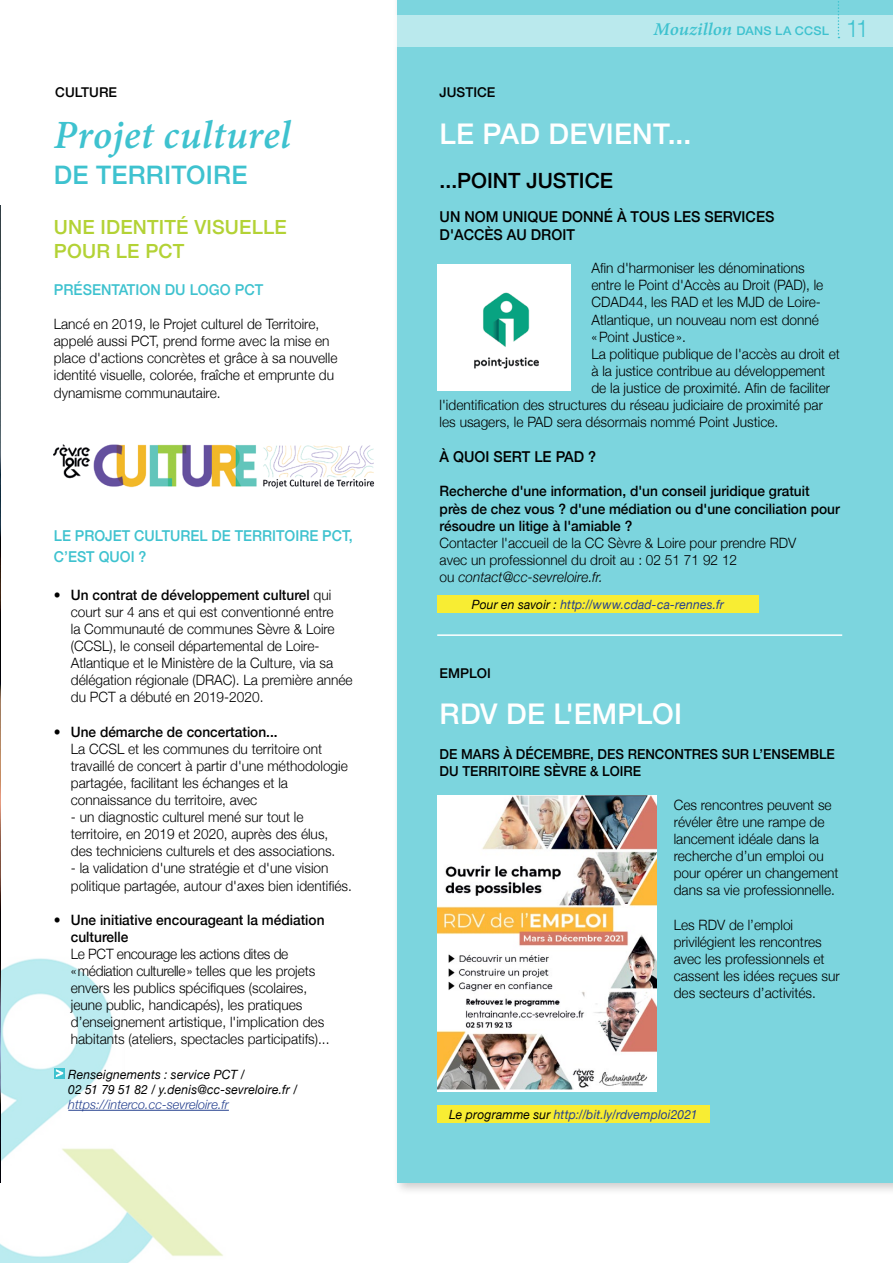
<style>
.page{position:relative;width:893px;height:1263px;background:#fff}
.page>*{position:absolute;margin:0;border:0;box-sizing:border-box;transform-origin:0 0}
.t1{font:italic 700 43.5px "Adobe Devanagari";letter-spacing:.005em;color:#3ec2cf}
.t2{font:500 28.5px "Helvetica Neue";letter-spacing:.01em;color:#fff}
.t3{font:500 25.5px "Helvetica Neue";letter-spacing:.01em;color:#3ec2cf}
.t4{font:500 21px "Helvetica Neue";color:#000}
.t5{font:500 19.5px/23.4px "Helvetica Neue";letter-spacing:.01em;color:#b3d235}
.t6{font:italic 700 19.5px "Adobe Devanagari";color:#3ec2cf;scale:1.05 1}
.t7{font:500 15px/18px "Helvetica Neue";color:#000;scale:.96 1}
.t8{font:500 15px "Helvetica Neue";color:#3ec2cf;scale:.95 1}
.t9{font:500 15px "Helvetica Neue";color:#3ec2cf;scale:.96 1}
.t10{font:300 14.25px/17.1px "Helvetica Neue";color:#000;scale:.96 1}
.t11{font:500 14.25px/17.1px "Helvetica Neue";color:#000;scale:.96 1}
.t12{font:500 13.8px "Helvetica Neue";color:#000;scale:.96 1}
.t13{font:500 13.5px "Helvetica Neue";color:#000}
.t14{font:italic 12.75px "Helvetica Neue";letter-spacing:.015em;color:#25408f;scale:.95 1}
.t15{font:italic 12.75px/15px "Helvetica Neue";letter-spacing:.015em;color:#000;scale:.95 1}
.t16{font:italic 300 12.75px "Helvetica Neue";color:#25408f}
.t17{font:500 12px "Helvetica Neue";color:#3ec2cf;scale:1.05 1}
.s1{font-weight:500}
.s2{font-family:"Helvetica Neue";font-weight:500;font-style:normal;font-size:12px}
.s3{font-weight:300;font-size:24px}
.s4{font-style:italic}
.s5{color:#000}
</style>
<div class="page">
<img style="left:1px;top:958px;width:225px;height:305px">
<div style="left:392px;top:0;width:501px;height:1196px;background:#000;opacity:.3"></div>
<div style="left:397px;top:0;width:496px;height:1183px;background:#7cd5de"></div>
<div style="left:392px;top:15px;width:501px;height:32px;background:#bae9ed"></div>
<svg style="left:838px;top:1px;width:1px;height:37px"></svg>
<img style="left:0;top:206px;width:1px;height:976px">
<img style="left:437px;top:795px;width:220px;height:296px">
<hr style="left:68px;top:1110px;width:161px;height:1px;background:#25408f">
<div style="left:54px;top:1068px;width:11px;height:11px;background:#3ec2cf"></div>
<svg style="left:55px;top:1069px;width:8px;height:8px"></svg>
<img style="left:53px;top:445px;width:322px;height:44px">
<img style="left:437px;top:265px;width:133px;height:126px">
<hr style="left:437px;top:634px;width:405px;height:2px;background:#fff">
<div style="left:437px;top:595px;width:322px;height:17px;background:#f8ed33"></div>
<div style="left:437px;top:1106px;width:272px;height:17px;background:#f8ed33"></div>
<p class="t13" style="left:55px;top:82px;width:63px">culture</p>
<h1 class="t1" style="left:54px;top:110px;width:238px">Projet culturel</h1>
<h3 class="t3" style="left:54px;top:154px;width:195px">de territoire</h3>
<h3 class="t5" style="left:54px;top:214px;width:234px">une identité visuelle pour le pct</h3>
<p class="t9" style="left:54px;top:278px;width:219px">présentation du logo PCT</p>
<p class="t10" style="left:54px;top:314px;width:297px">Lancé en 2019, le Projet culturel de Territoire, appelé aussi PCT, prend forme avec la mise en place d'actions concrètes et grâce à sa nouvelle identité visuelle, colorée, fraîche et emprunte du dynamisme communautaire.</p>
<p class="t8" style="left:54px;top:523px;width:33px">LE PROJET</p>
<p class="t8" style="left:134px;top:523px;width:22px">CULTUREL</p>
<p class="t8" style="left:212px;top:523px;width:35px">DE TERRITOIRE</p>
<p class="t8" style="left:322px;top:523px;width:34px">PCT,</p>
<p class="t8" style="left:54px;top:544px;width:25px">C’EST</p>
<p class="t8" style="left:99px;top:544px;width:12px">QUO</p>
<p class="t8" style="left:131px;top:544px;width:18px">i ?</p>
<p class="t10" style="left:71px;top:585px;width:295px;text-indent:-17px"><span class="s1">• Un contrat de développement culturel</span> qui court sur 4 ans et qui est conventionné entre<br>la Communauté de communes Sèvre &amp; Loire (CCSL), le conseil départemental de Loire-Atlantique et le Ministère de la Culture, via sa délégation régionale (DRAC). La première année du PCT a débuté en 2019-2020.</p>
<p class="t11" style="left:54px;top:722px;width:235px">• Une démarche de concertation...</p>
<p class="t10" style="left:71px;top:739px;width:290px">La CCSL et les communes du territoire ont travaillé de concert à partir d'une méthodologie partagée, facilitant les échanges et la connaissance du territoire, avec</p>
<p class="t10" style="left:71px;top:807px;width:277px">- un diagnostic culturel mené sur tout le territoire, en 2019 et 2020, auprès des élus, des techniciens culturels et des associations.</p>
<p class="t10" style="left:71px;top:859px;width:294px">- la validation d'une stratégie et d'une vision politique partagée, autour d'axes bien identifiés.</p>
<p class="t11" style="left:71px;top:910px;width:266px;text-indent:-17px">• Une initiative encourageant la médiation culturelle</p>
<p class="t10" style="left:71px;top:944px;width:271px">Le PCT encourage les actions dites de «médiation culturelle» telles que les projets envers les publics spécifiques (scolaires, jeune public, handicapés), les pratiques d’enseignement artistique, l'implication des habitants (ateliers, spectacles participatifs)...</p>
<p class="t15" style="left:68px;top:1067px;width:243px">Renseignements : service PCT /<br>02 51 79 51 82 / y.denis@cc-sevreloire.fr /</p>
<p class="t16" style="left:68px;top:1094px;width:162px">https://interco.cc-sevreloire.fr</p>
<p class="t13" style="left:440px;top:82px;width:57px">justice</p>
<h3 class="t6" style="left:653px;top:18px;width:89px">Mouzillon <span class="s2">DANS</span></h3>
<p class="t17" style="left:775px;top:21px;width:91px">LA CCSL <span class="s3">11</span></p>
<h2 class="t2" style="left:440px;top:111px;width:63px">le PAD</h2>
<h2 class="t2" style="left:549px;top:111px;width:144px">devient...</h2>
<h3 class="t4" style="left:440px;top:163px;width:175px">...point justice</h3>
<p class="t7" style="left:440px;top:206px;width:350px">un nom unique donné à tous les services d'acc ès au droit</p>
<p class="t10" style="left:591px;top:259px;width:224px">Afin d'harmoniser les dénominations</p>
<p class="t10" style="left:591px;top:276px;width:243px">entre le Point d'Accès au Droit (PAD), le</p>
<p class="t10" style="left:591px;top:293px;width:240px">CDAD44, les RAD et les MJD de Loire-</p>
<p class="t10" style="left:591px;top:310px;width:239px">Atlantique, un nouveau nom est donné</p>
<p class="t10" style="left:591px;top:327px;width:100px">« Point Justice».</p>
<p class="t10" style="left:591px;top:344px;width:260px">La politique publique de l'accès au droit et</p>
<p class="t10" style="left:591px;top:361px;width:245px">à la justice contribue au développement</p>
<p class="t10" style="left:591px;top:378px;width:250px">de la justice de proximité. Afin de faciliter</p>
<p class="t10" style="left:440px;top:395px;width:401px">l'identification des structures du réseau judiciaire de proximité par</p>
<p class="t10" style="left:440px;top:412px;width:354px">les usagers, le PAD sera désormais nommé Point Justice.</p>
<p class="t7" style="left:440px;top:447px;width:165px">à quoi sert le PAd ?</p>
<p class="t11" style="left:440px;top:482px;width:418px">Recherche d'une information, d'un conseil juridique gratuit près de chez vous ? d'une médiation ou d'une conciliation pour résoudre un litige à l'amiable ?</p>
<p class="t10" style="left:440px;top:533px;width:373px">Contacter l'accueil de la CC Sèvre &amp; Loire pour prendre RDV avec un professionnel du droit au : 02 51 71 92 12<br>ou <span class="s4">contact@cc-sevreloire.fr.</span></p>
<p class="t14" style="left:472px;top:595px;width:267px"><span class="s5">Pour en savoir :</span> http://www.cdad-ca-rennes.fr</p>
<p class="t13" style="left:440px;top:663px;width:53px">emploi</p>
<h2 class="t2" style="left:440px;top:691px;width:153px">rdv DE L'EMPLOI</h2>
<p class="t12" style="left:440px;top:743px;width:175px">de mars à décembre, DES</p>
<p class="t12" style="left:628px;top:743px;width:10px">REN</p>
<p class="t12" style="left:655px;top:743px;width:21px">CONTRES</p>
<p class="t12" style="left:722px;top:743px;width:11px">SUR</p>
<p class="t12" style="left:753px;top:743px;width:21px">L’ENSEM</p>
<p class="t12" style="left:810px;top:743px;width:19px">BLE</p>
<p class="t12" style="left:440px;top:759px;width:41px">DU TERRI</p>
<p class="t12" style="left:501px;top:759px;width:18px">TOIRE</p>
<p class="t12" style="left:544px;top:759px;width:70px">SÈVRE &amp; LOIRE</p>
<p class="t10" style="left:674px;top:795px;width:173px">Ces rencontres peuvent se révéler être une rampe de lancement idéale dans la recherche d’un emploi ou pour opérer un changement dans sa vie professionnelle.</p>
<p class="t10" style="left:674px;top:915px;width:174px">Les RDV de l’emploi privilégient les rencontres avec les professionnels et cassent les idées reçues sur des secteurs d’activités.</p>
<p class="t14" style="left:449px;top:1105px;width:263px"><span class="s5">Le programme sur</span> http://bit.ly/rdvemploi2021</p>
</div>
